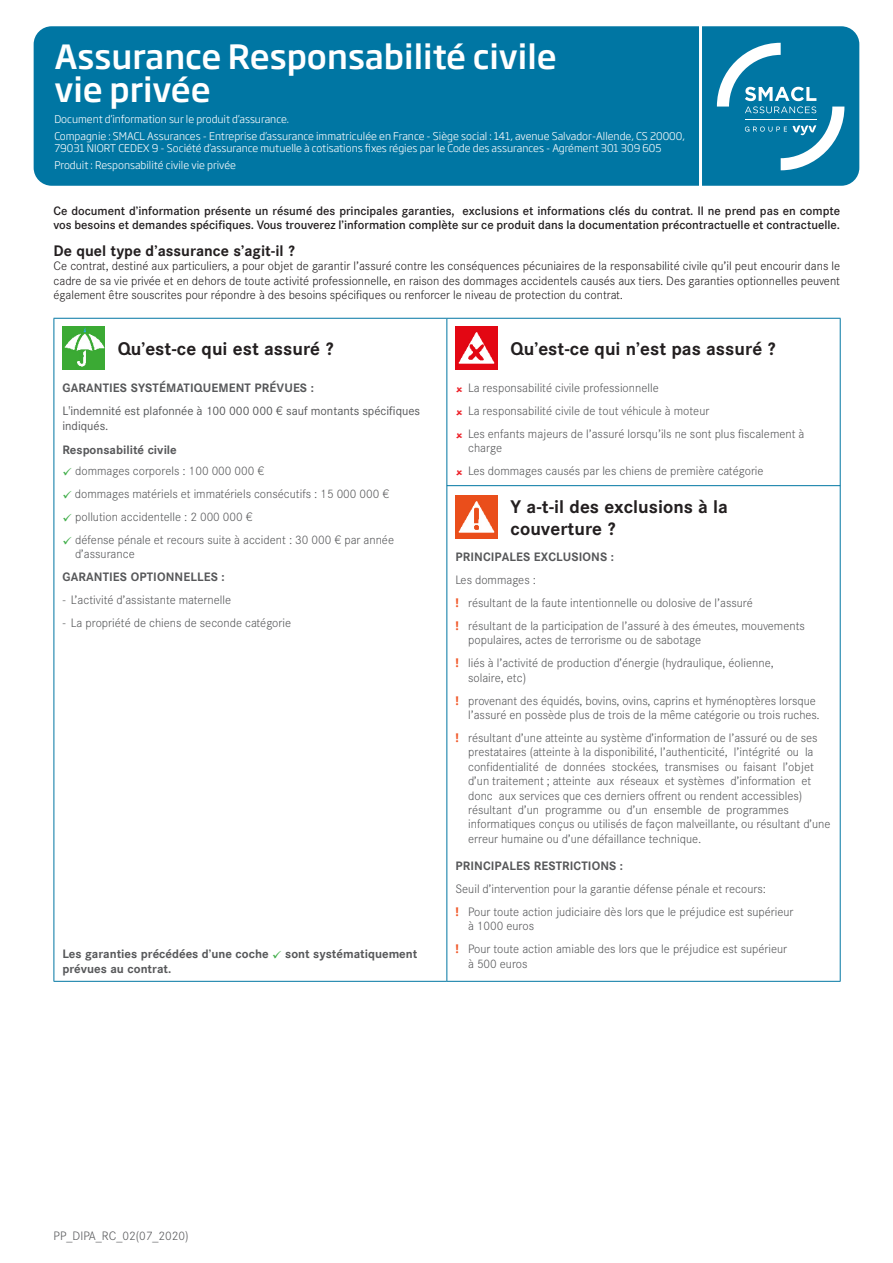
<style>
.page{position:relative;width:893px;height:1263px;background:#fff}
.page>*{position:absolute;margin:0;border:0;box-sizing:border-box;transform-origin:0 0}
.t1{font:500 33px/33px "Soho Gothic Pro";color:#fff}
.t2{font:700 18px/21.6px "Corporate S";color:#231f20}
.t3{font:700 15px "Corporate S";color:#231f20}
.t4{font:300 12px/23px "Corporate S";color:#57585a}
.t5{font:300 12px/14.4px "Corporate S";color:#231f20;text-align:justify}
.t6{font:500 12px/14.4px "Corporate S";color:#231f20}
.t7{font:700 12px/14.4px "Corporate S";letter-spacing:.01em;color:#57585a}
.t8{font:12px/14.4px "Corporate S";color:#57585a}
.t9{font:300 10.5px/16.8px "Soho Gothic Pro";color:#fff}
.s1{color:#40ae49}
.s2{font-family:"Open Sans";font-weight:700;color:#f1592a}
</style>
<div class="page">
<div style="left:34px;top:26px;width:825px;height:160px;background:#0076a3;border-radius:18px"></div>
<hr style="left:54px;top:318px;width:393px;height:1px;background:#0076a3">
<hr style="left:54px;top:319px;width:1px;height:662px;background:#0076a3">
<hr style="left:447px;top:318px;width:394px;height:1px;background:#0076a3">
<hr style="left:446px;top:319px;width:1px;height:662px;background:#0076a3">
<hr style="left:840px;top:319px;width:1px;height:662px;background:#0076a3">
<hr style="left:54px;top:981px;width:393px;height:1px;background:#0076a3">
<hr style="left:447px;top:981px;width:394px;height:1px;background:#0076a3">
<img style="left:62px;top:327px;width:43px;height:42px">
<img style="left:455px;top:327px;width:43px;height:42px">
<img style="left:455px;top:496px;width:43px;height:42px">
<hr style="left:447px;top:485px;width:393px;height:1px;background:#0076a3">
<hr style="left:699px;top:26px;width:3px;height:160px;background:#fff">
<svg style="left:717px;top:43px;width:127px;height:127px"></svg>
<h1 class="t1" style="left:54px;top:38px;width:504px">Assurance Responsabilité civile vie privée</h1>
<p class="t9" style="left:54px;top:110px;width:632px">Document d’information sur le produit d’assurance.<br>Compagnie : SMACL Assurances - Entreprise d’assurance immatriculée en France - Siège social : 141, avenue Salvador-Allende, CS 20000,</p>
<p class="t9" style="left:54px;top:139px;width:609px">79031 NIORT CEDEX 9 - Société d’assurance mutuelle à cotisations fixes régies par le Code des assurances - Agrément 301 309 605<br>Produit : Responsabilité civile vie privée</p>
<p class="t6" style="left:54px;top:204px;width:788px">Ce document d’information présente un résumé des principales garanties, exclusions et informations clés du contrat. Il ne prend pas en compte vos besoins et demandes spécifiques. Vous trouverez l’information complète sur ce produit dans la documentation précontractuelle et contractuelle.</p>
<p class="t3" style="left:54px;top:242px;width:243px">De quel type d’assurance s’agit-il ?</p>
<p class="t5" style="left:54px;top:259px;width:788px">Ce contrat, destiné aux particuliers, a pour objet de garantir l’assuré contre les conséquences pécuniaires de la responsabilité civile qu’il peut encourir dans le cadre de sa vie privée et en dehors de toute activité professionnelle, en raison des dommages accidentels causés aux tiers. Des garanties optionnelles peuvent également être souscrites pour répondre à des besoins spécifiques ou renforcer le niveau de protection du contrat.</p>
<h2 class="t2" style="left:118px;top:338px;width:217px">Qu’est-ce qui est assuré ?</h2>
<p class="t7" style="left:62px;top:381px;width:253px">GARANTIES SYSTÉMATIQUEMENT PRÉVUES :</p>
<p class="t8" style="left:62px;top:404px;width:359px">L'indemnité est plafonnée à 100 000 000 € sauf montants spécifiques indiqués.</p>
<p class="t7" style="left:62px;top:443px;width:116px">Responsabilité civile</p>
<p class="t4" style="left:62px;top:460px;width:204px"><span class="s1">✓</span> dommages corporels : 100 000 000 €</p>
<p class="t4" style="left:62px;top:483px;width:329px"><span class="s1">✓</span> dommages matériels et immatériels consécutifs : 15 000 000 €</p>
<p class="t4" style="left:62px;top:505px;width:192px"><span class="s1">✓</span> pollution accidentelle : 2 000 000 €</p>
<p class="t4" style="left:75px;top:533px;width:320px;line-height:14.4px;text-indent:-13px"><span class="s1">✓</span> défense pénale et recours suite à accident : 30 000 € par année d’assurance</p>
<p class="t7" style="left:62px;top:570px;width:164px">GARANTIES OPTIONNELLES :</p>
<p class="t4" style="left:62px;top:589px;width:170px">- L’activité d’assistante maternelle</p>
<p class="t4" style="left:62px;top:612px;width:230px">- La propriété de chiens de seconde catégorie</p>
<h2 class="t2" style="left:511px;top:338px;width:266px">Qu’est-ce qui n’est pas assuré ?</h2>
<p class="t4" style="left:468px;top:377px;width:338px">La responsabilité civile professionnelle<br>La responsabilité civile de tout véhicule à moteur<br>Les enfants majeurs de l’assuré lorsqu’ils ne sont plus fiscalement à</p>
<p class="t4" style="left:468px;top:437px;width:297px">charge<br>Les dommages causés par les chiens de première catégorie</p>
<h2 class="t2" style="left:511px;top:496px;width:219px">Y a-t-il des exclusions à la couverture ?</h2>
<p class="t7" style="left:455px;top:550px;width:160px">PRINCIPALES EXCLUSIONS :</p>
<p class="t4" style="left:455px;top:569px;width:351px">Les dommages :<br><span class="s2">!</span> résultant de la faute intentionnelle ou dolosive de l’assuré<br><span class="s2">!</span> résultant de la participation de l’assuré à des émeutes, mouvements</p>
<p class="t4" style="left:455px;top:629px;width:320px;text-indent:13px">populaires, actes de terrorisme ou de sabotage<br><span class="s2">!</span> liés à l’activité de production d’énergie (hydraulique, éolienne,</p>
<p class="t4" style="left:455px;top:666px;width:362px;text-indent:13px">solaire, etc)<br><span class="s2">!</span> provenant des équidés, bovins, ovins, caprins et hyménoptères lorsque</p>
<p class="t4" style="left:455px;top:703px;width:366px;text-align:right">l’assuré en possède plus de trois de la même catégorie ou trois ruches.<br><span class="s2">!</span> résultant d’une atteinte au système d’information de l’assuré ou de ses</p>
<p class="t4" style="left:468px;top:745px;width:364px;line-height:14.4px">prestataires (atteinte à la disponibilité, l’authenticité, l’intégrité ou la confidentialité de données stockées, transmises ou faisant l’objet d’un traitement ; atteinte aux réseaux et systèmes d’information et donc aux services que ces derniers offrent ou rendent accessibles) résultant d’un programme ou d’un ensemble de programmes informatiques conçus ou utilisés de façon malveillante, ou résultant d’une erreur humaine ou d’une défaillance technique.</p>
<p class="t7" style="left:455px;top:859px;width:169px">PRINCIPALES RESTRICTIONS :</p>
<p class="t4" style="left:455px;top:877px;width:340px">Seuil d’intervention pour la garantie défense pénale et recours:<br><span class="s2">!</span> Pour toute action judiciaire dès lors que le préjudice est supérieur</p>
<p class="t4" style="left:455px;top:914px;width:333px;text-indent:13px">à 1000 euros<br><span class="s2">!</span> Pour toute action amiable des lors que le préjudice est supérieur</p>
<p class="t4" style="left:468px;top:952px;width:61px">à 500 euros</p>
<p class="t7" style="left:62px;top:947px;width:356px">Les garanties précédées d’une coche <span class="s1">✓</span> sont systématiquement prévues au contrat.</p>
<p class="t4" style="left:54px;top:1224px;width:136px">PP_DIPA_RC_02(07_2020)</p>
</div>
